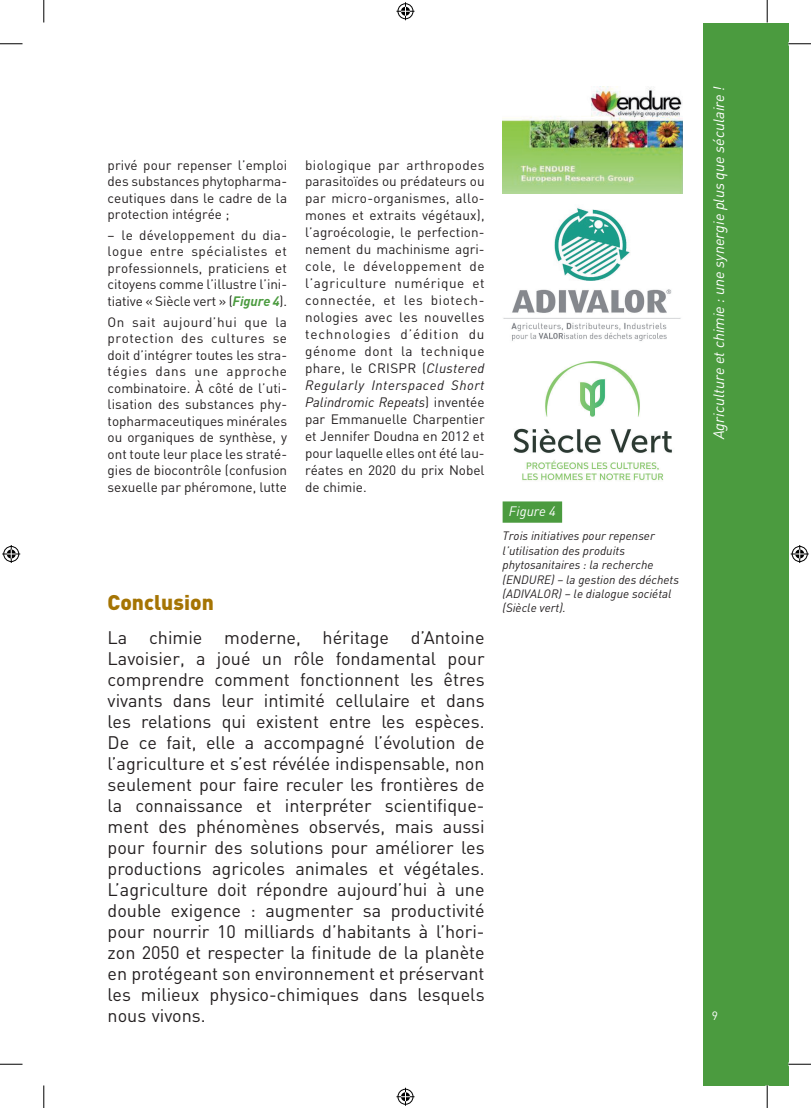
<style>
.page{position:relative;width:811px;height:1108px;background:#fff}
.page>*{position:absolute;margin:0;border:0;box-sizing:border-box;transform-origin:0 0}
.Conclusion_titre{font:900 21px "DIN";color:#a57403}
.Conclusion_texte{font:18px/21px "DIN";color:#231f20;text-align:justify}
.t1{font:italic 15px "DIN";color:#fff}
.Texte_courant{font:13.5px/17px "DIN";color:#231f20;text-align:justify}
.Figure_numero{font:italic 13.5px "DIN";color:#fff}
.Figure_titre{font:italic 12px/14.4px "DIN";color:#231f20}
.t2{font:12px "DIN";color:#fff}
.s1{font-weight:700;font-style:italic;color:#4b9b3f}
.s2{font-style:italic}
</style>
<div class="page">
<div style="left:703px;top:22px;width:85px;height:1063px;background:#4b9b3f"></div>
<div style="left:502px;top:501px;width:60px;height:22px;background:#4b9b3f"></div>
<img style="left:502px;top:86px;width:180px;height:395px">
<svg style="left:0;top:44px;width:22px;height:1px"></svg>
<svg style="left:788px;top:42px;width:22px;height:4px"></svg>
<svg style="left:0;top:1063px;width:22px;height:1px"></svg>
<svg style="left:788px;top:1062px;width:22px;height:4px"></svg>
<svg style="left:44px;top:0;width:1px;height:22px"></svg>
<svg style="left:44px;top:1085px;width:1px;height:23px"></svg>
<svg style="left:0;top:43px;width:22px;height:1px"></svg>
<svg style="left:788px;top:43px;width:22px;height:1px"></svg>
<svg style="left:0;top:1064px;width:22px;height:1px"></svg>
<svg style="left:788px;top:1064px;width:22px;height:1px"></svg>
<svg style="left:43px;top:0;width:1px;height:22px"></svg>
<svg style="left:43px;top:1085px;width:1px;height:23px"></svg>
<svg style="left:766px;top:0;width:1px;height:22px"></svg>
<svg style="left:766px;top:1085px;width:1px;height:23px"></svg>
<div style="left:396px;top:2px;width:19px;height:19px;border:4px solid #fff;border-radius:50%"></div>
<svg style="left:396px;top:2px;width:18px;height:18px"></svg>
<div style="left:396px;top:1087px;width:19px;height:19px;border:4px solid #fff;border-radius:50%"></div>
<svg style="left:396px;top:1088px;width:18px;height:18px"></svg>
<div style="left:2px;top:545px;width:19px;height:18px;border:4px solid #fff;border-radius:50%"></div>
<svg style="left:2px;top:545px;width:18px;height:18px"></svg>
<svg style="left:790px;top:545px;width:18px;height:18px"></svg>
<p class="Texte_courant" style="left:108px;top:156px;width:181px;line-height:16.5px">privé pour repenser l’emploi des substances phytopharma&shy;ceutiques dans le cadre de la protection intégrée ;</p>
<p class="Texte_courant" style="left:108px;top:226px;width:181px;line-height:16.5px">− le développement du dia&shy;logue entre spécialistes et professionnels, praticiens et citoyens comme l’illustre l’ini&shy;tiative « Siècle vert » (<span class="s1">Figure 4</span>).</p>
<p class="Texte_courant" style="left:108px;top:313px;width:181px;line-height:16.5px">On sait aujourd’hui que la protection des cultures se doit d’intégrer toutes les stra&shy;tégies dans une approche combinatoire. À côté de l’uti&shy;lisation des substances phy&shy;topharmaceutiques minérales ou organiques de synthèse, y ont toute leur place les straté&shy;gies de biocontrôle (confusion sexuelle par phéromone, lutte</p>
<p class="Texte_courant" style="left:305px;top:156px;width:181px">biologique par arthropodes parasitoïdes ou prédateurs ou par micro-organismes, allo&shy;mones et extraits végétaux), l’agroécologie, le perfection&shy;nement du machinisme agri&shy;cole, le développement de l’agriculture numérique et connectée, et les biotech&shy;nologies avec les nouvelles technologies d’édition du génome dont la technique phare, le CRISPR (<span class="s2">Clustered Regularly Interspaced Short Palindromic Repeats</span>) inventée par Emmanuelle Charpentier et Jennifer Doudna en 2012 et pour laquelle elles ont été lau&shy;réates en 2020 du prix Nobel de chimie.</p>
<p class="Figure_numero" style="left:509px;top:503px;width:48px">Figure 4</p>
<p class="Figure_titre" style="left:502px;top:529px;width:178px">Trois initiatives pour repenser l’utilisation des produits phytosanitaires : la recherche (ENDURE) – la gestion des déchets (ADIVALOR) – le dialogue sociétal</p>
<p class="Conclusion_titre" style="left:108px;top:588px;width:108px">Conclusion</p>
<p class="Figure_titre" style="left:502px;top:601px;width:65px">(Siècle vert).</p>
<p class="Conclusion_texte" style="left:108px;top:626px;width:378px">La chimie moderne, héritage d’Antoine Lavoisier, a joué un rôle fondamental pour comprendre comment fonctionnent les êtres vivants dans leur intimité cellulaire et dans les relations qui existent entre les espèces.<br>De ce fait, elle a accompagné l’évolution de l’agriculture et s’est révélée indispensable, non seulement pour faire reculer les frontières de la connaissance et interpréter scientifique&shy;ment des phénomènes observés, mais aussi pour fournir des solutions pour améliorer les productions agricoles animales et végétales.<br>L’agriculture doit répondre aujourd’hui à une double exigence : augmenter sa productivité pour nourrir 10 milliards d’habitants à l’hori&shy;zon 2050 et respecter la finitude de la planète en protégeant son environnement et préservant les milieux physico-chimiques dans lesquels nous vivons.</p>
<p class="t1" style="left:709px;top:439px;width:354px;rotate:-90deg">Agriculture et chimie : une synergie plus que séculaire !</p>
<p class="t2" style="left:711px;top:1008px;width:8px">9</p>
</div>
